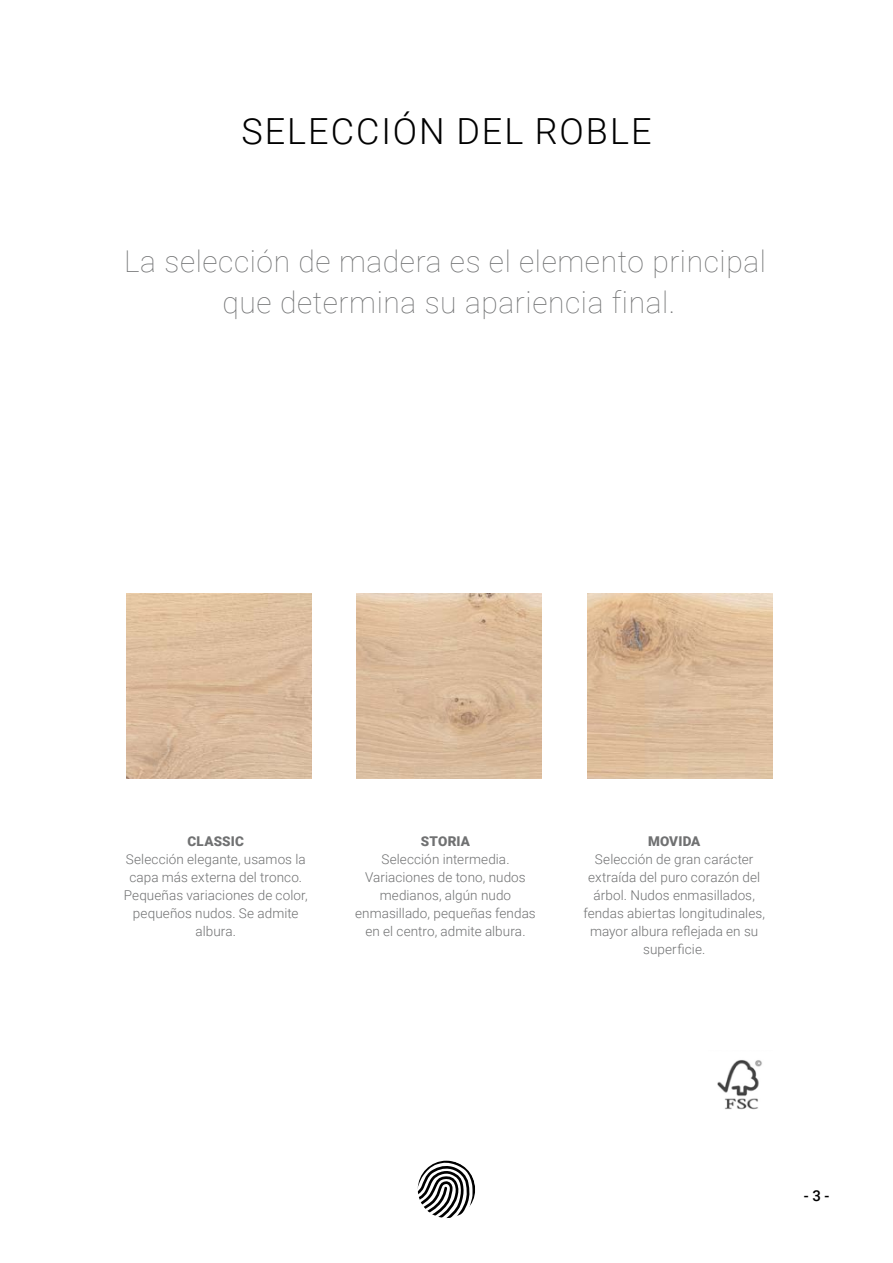
<style>
.page{position:relative;width:893px;height:1263px;background:#fff}
.page>*{position:absolute;margin:0;border:0;box-sizing:border-box;transform-origin:0 0}
.t1{font:300 36px "Roboto";letter-spacing:.055em;color:#000}
.t2{font:100 30px/40.5px "Roboto";letter-spacing:.02em;color:#707172;text-align:center}
.t3{font:500 15px "Roboto";color:#000}
.t4{font:300 13.5px/18px "Roboto";letter-spacing:.005em;color:#707172;text-align:center}
.t5{font:900 13.5px "Roboto";letter-spacing:.015em;color:#707172}
</style>
<div class="page">
<svg style="left:419px;top:1162px;width:55px;height:55px"></svg>
<div style="left:411px;top:1154px;width:71px;height:71px;border:7px solid #fff;border-radius:50%"></div>
<img style="left:717px;top:1060px;width:45px;height:50px">
<img style="left:126px;top:594px;width:185px;height:185px">
<img style="left:357px;top:594px;width:185px;height:185px">
<img style="left:587px;top:594px;width:185px;height:185px">
<h1 class="t1" style="left:241px;top:106px;width:411px">SELECCIÓN DEL ROBLE</h1>
<h2 class="t2" style="left:124px;top:240px;width:643px">La selección de madera es el elemento principal que determina su apariencia final.</h2>
<p class="t5" style="left:187px;top:832px;width:58px">CLASSIC</p>
<p class="t4" style="left:124px;top:850px;width:185px">Selección elegante, usamos la capa más externa del tronco.<br>Pequeñas variaciones de color, pequeños nudos. Se admite albura.</p>
<p class="t5" style="left:421px;top:832px;width:51px">STORIA</p>
<p class="t4" style="left:355px;top:850px;width:182px">Selección intermedia.<br>Variaciones de tono, nudos medianos, algún nudo enmasillado, pequeñas fendas en el centro, admite albura.</p>
<p class="t5" style="left:648px;top:832px;width:54px">MOVIDA</p>
<p class="t4" style="left:583px;top:850px;width:183px">Selección de gran carácter extraída del puro corazón del árbol. Nudos enmasillados, fendas abiertas longitudinales, mayor albura reflejada en su superficie.</p>
<p class="t3" style="left:804px;top:1185px;width:27px">- 3 -</p>
</div>
